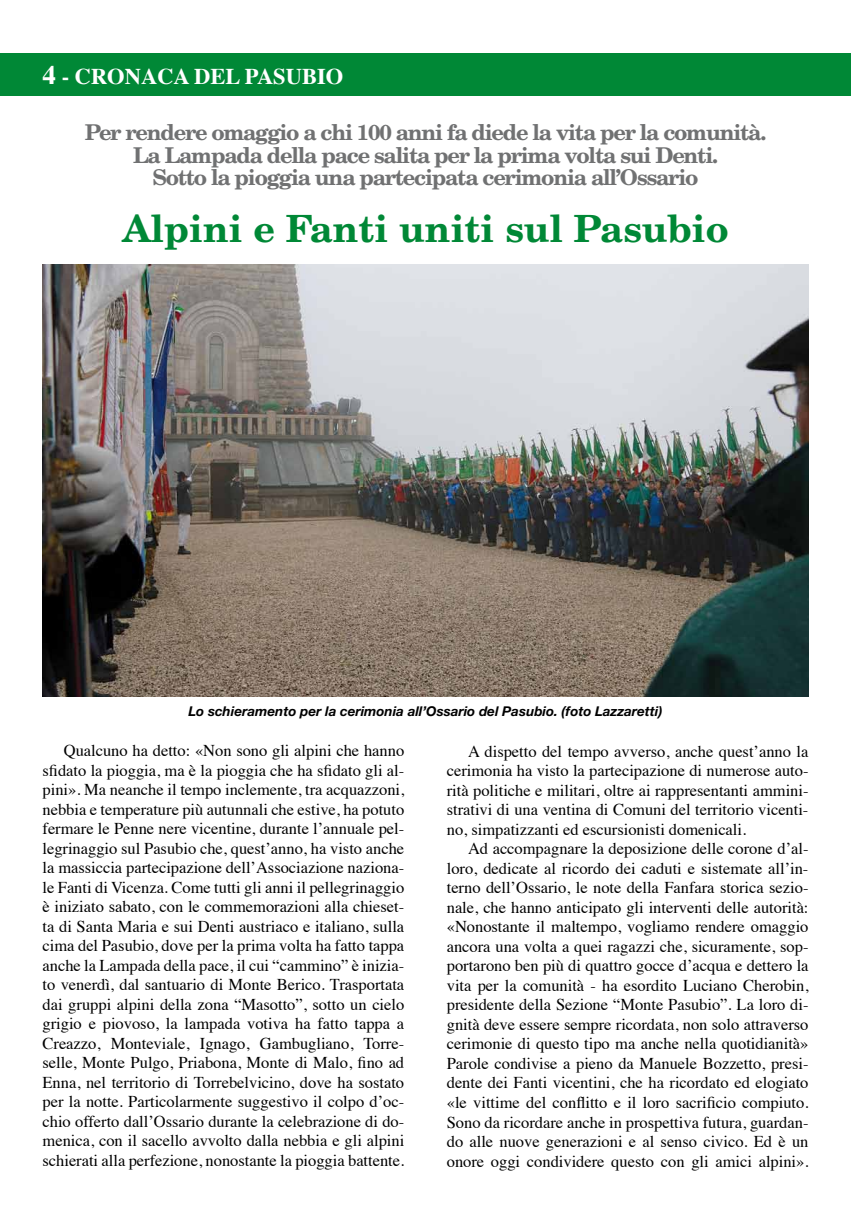
<style>
.page{position:relative;width:851px;height:1212px;background:#fff}
.page>*{position:absolute;margin:0;border:0;box-sizing:border-box;transform-origin:0 0}
.t1{font:700 37.5px "New Century Schlbk";color:#008836}
.t2{font:700 22.5px "Times";color:#fff}
.t3{font:700 21.75px/22.5px "New Century Schlbk";letter-spacing:-.055em;color:#707172;text-align:center}
.t4{font:16.5px/19.5px "Times";color:#000;text-align:justify}
.t5{font:italic 700 13.5px "Helvetica Neue";color:#000}
.s1{font-size:27px}
</style>
<div class="page">
<div style="left:0;top:53px;width:850px;height:43px;background:#008836"></div>
<img style="left:43px;top:264px;width:765px;height:433px">
<h2 class="t2" style="left:43px;top:55px;width:50px"><span class="s1">4</span> - CRONACA</h2>
<h2 class="t2" style="left:194px;top:55px;width:17px">DEL</h2>
<h2 class="t2" style="left:245px;top:55px;width:15px">PASUBIO</h2>
<h3 class="t3" style="left:85px;top:121px;width:683px">Per rendere omaggio a chi 100 anni fa diede la vita per la comunità.<br>La Lampada della pace salita per la prima volta sui Denti.<br>Sotto la pioggia una partecipata cerimonia all’Ossario</h3>
<h1 class="t1" style="left:122px;top:205px;width:607px">Alpini e Fanti uniti sul Pasubio</h1>
<p class="t5" style="left:188px;top:703px;width:475px">Lo schieramento per la cerimonia all’Ossario del Pasubio. (foto Lazzaretti)</p>
<p class="t4" style="left:43px;top:739px;width:363px;text-indent:21px">Qualcuno ha detto: «Non sono gli alpini che hanno sfidato la pioggia, ma è la pioggia che ha sfidato gli al&shy;pini». Ma neanche il tempo inclemente, tra acquazzoni, nebbia e temperature più autunnali che estive, ha potuto fermare le Penne nere vicentine, durante l’annuale pel&shy;legrinaggio sul Pasubio che, quest’anno, ha visto anche la massiccia partecipazione dell’Associazione naziona&shy;le Fanti di Vicenza. Come tutti gli anni il pellegrinaggio è iniziato sabato, con le commemorazioni alla chieset&shy;ta di Santa Maria e sui Denti austriaco e italiano, sulla cima del Pasubio, dove per la prima volta ha fatto tappa anche la Lampada della pace, il cui “cammino” è inizia&shy;to venerdì, dal santuario di Monte Berico. Trasportata dai gruppi alpini della zona “Masotto”, sotto un cielo grigio e piovoso, la lampada votiva ha fatto tappa a Creazzo, Monteviale, Ignago, Gambugliano, Torre&shy;selle, Monte Pulgo, Priabona, Monte di Malo, fino ad Enna, nel territorio di Torrebelvicino, dove ha sostato per la notte. Particolarmente suggestivo il colpo d’oc&shy;chio offerto dall’Ossario durante la celebrazione di do&shy;menica, con il sacello avvolto dalla nebbia e gli alpini schierati alla perfezione, nonostante la pioggia battente.</p>
<p class="t4" style="left:446px;top:740px;width:363px;text-indent:21px">A dispetto del tempo avverso, anche quest’anno la cerimonia ha visto la partecipazione di numerose auto&shy;rità politiche e militari, oltre ai rappresentanti ammini&shy;strativi di una ventina di Comuni del territorio vicenti&shy;no, simpatizzanti ed escursionisti domenicali.</p>
<p class="t4" style="left:446px;top:838px;width:363px;text-indent:21px">Ad accompagnare la deposizione delle corone d’al&shy;loro, dedicate al ricordo dei caduti e sistemate all’in&shy;terno dell’Ossario, le note della Fanfara storica sezio&shy;nale, che hanno anticipato gli interventi delle autorità: «Nonostante il maltempo, vogliamo rendere omaggio ancora una volta a quei ragazzi che, sicuramente, sop&shy;portarono ben più di quattro gocce d’acqua e dettero la vita per la comunità - ha esordito Luciano Cherobin, presidente della Sezione “Monte Pasubio”. La loro di&shy;gnità deve essere sempre ricordata, non solo attraverso cerimonie di questo tipo ma anche nella quotidianità» Parole condivise a pieno da Manuele Bozzetto, presi&shy;dente dei Fanti vicentini, che ha ricordato ed elogiato «le vittime del conflitto e il loro sacrificio compiuto.<br>Sono da ricordare anche in prospettiva futura, guardan&shy;do alle nuove generazioni e al senso civico. Ed è un onore oggi condividere questo con gli amici alpini».</p>
</div>
